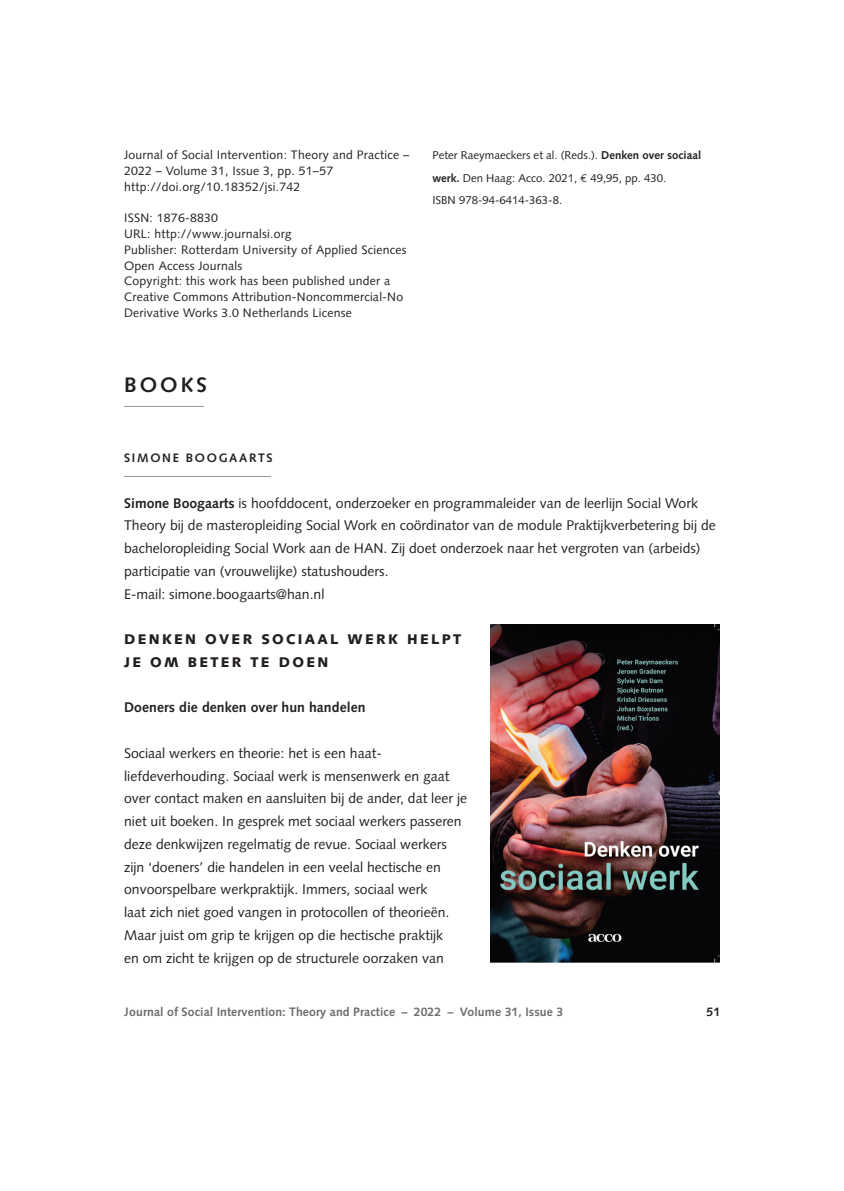
<style>
.page{position:relative;width:844px;height:1191px;background:#fff}
.page>*{position:absolute;margin:0;border:0;box-sizing:border-box;transform-origin:0 0}
.t1{font:700 21px "Syntax";letter-spacing:.14em;color:#231f20}
.t2{font:14px/22.8px "Syntax";color:#231f20}
.t3{font:900 14px/22.8px "Syntax";letter-spacing:.16em;color:#231f20}
.t4{font:700 14px "Syntax";letter-spacing:.005em;color:#231f20}
.t5{font:12.25px/15.8px "Syntax";letter-spacing:.02em;color:#231f20}
.t6{font:700 12.25px "Syntax";letter-spacing:.005em;color:#6c6d70}
.t7{font:700 12.25px "Syntax";letter-spacing:.14em;color:#231f20}
.t8{font:11.38px/22.8px "Syntax";color:#231f20}
.s1{font-weight:700}
.s2{font-family:"Euro Mono"}
</style>
<div class="page">
<hr style="left:124px;top:406px;width:80px;height:1px;background:#939598">
<hr style="left:124px;top:476px;width:147px;height:1px;background:#939598">
<img style="left:490px;top:624px;width:229px;height:338px">
<p class="t5" style="left:124px;top:147px;width:287px">Journal of Social Intervention: Theory and Practice –<br>2022 – Volume 31, Issue 3, pp. 51–57 http://doi.org/10.18352/jsi.742</p>
<p class="t5" style="left:124px;top:210px;width:284px">ISSN: 1876-8830<br>URL: http://www.journalsi.org<br>Publisher: Rotterdam University of Applied Sciences Open Access Journals<br>Copyright: this work has been published under a Creative Commons Attribution-Noncommercial-No Derivative Works 3.0 Netherlands License</p>
<p class="t8" style="left:432px;top:143px;width:270px">Peter Raeymaeckers et al. (Reds.). <span class="s1">Denken over sociaal werk.</span> Den Haag: Acco. 2021, <span class="s2">€</span> 49,95, pp. 430.<br>ISBN 978-94-6414-363-8.</p>
<h1 class="t1" style="left:124px;top:373px;width:84px">BOOKS</h1>
<p class="t7" style="left:124px;top:451px;width:150px">SIMONE BOOGAARTS</p>
<p class="t2" style="left:124px;top:491px;width:593px"><span class="s1">Simone Boogaarts</span> is hoofddocent, onderzoeker en programmaleider van de leerlijn Social Work Theory bij de masteropleiding Social Work en coördinator van de module Praktijkverbetering bij de bacheloropleiding Social Work aan de HAN. Zij doet onderzoek naar het vergroten van (arbeids) participatie van (vrouwelijke) statushouders.<br>E-mail: simone.boogaarts@han.nl</p>
<p class="t3" style="left:124px;top:628px;width:338px">DENKEN OVER SOCIAAL WERK HELPT<br>JE OM BETER TE DOEN</p>
<p class="t4" style="left:124px;top:699px;width:243px">Doeners die denken over hun handelen</p>
<p class="t2" style="left:124px;top:741px;width:344px">Sociaal werkers en theorie: het is een haat&shy;liefdeverhouding. Sociaal werk is mensenwerk en gaat over contact maken en aansluiten bij de ander, dat leer je niet uit boeken. In gesprek met sociaal werkers passeren deze denkwijzen regelmatig de revue. Sociaal werkers zijn ‘doeners’ die handelen in een veelal hectische en onvoorspelbare werkpraktijk. Immers, sociaal werk<br>laat zich niet goed vangen in protocollen of theorieën.<br>Maar juist om grip te krijgen op die hectische praktijk<br>en om zicht te krijgen op de structurele oorzaken van</p>
<p class="t6" style="left:124px;top:1004px;width:440px">Journal of Social Intervention: Theory and Practice – 2022 – Volume 31, Issue 3</p>
<p class="t7" style="left:706px;top:1004px;width:15px">51</p>
</div>
